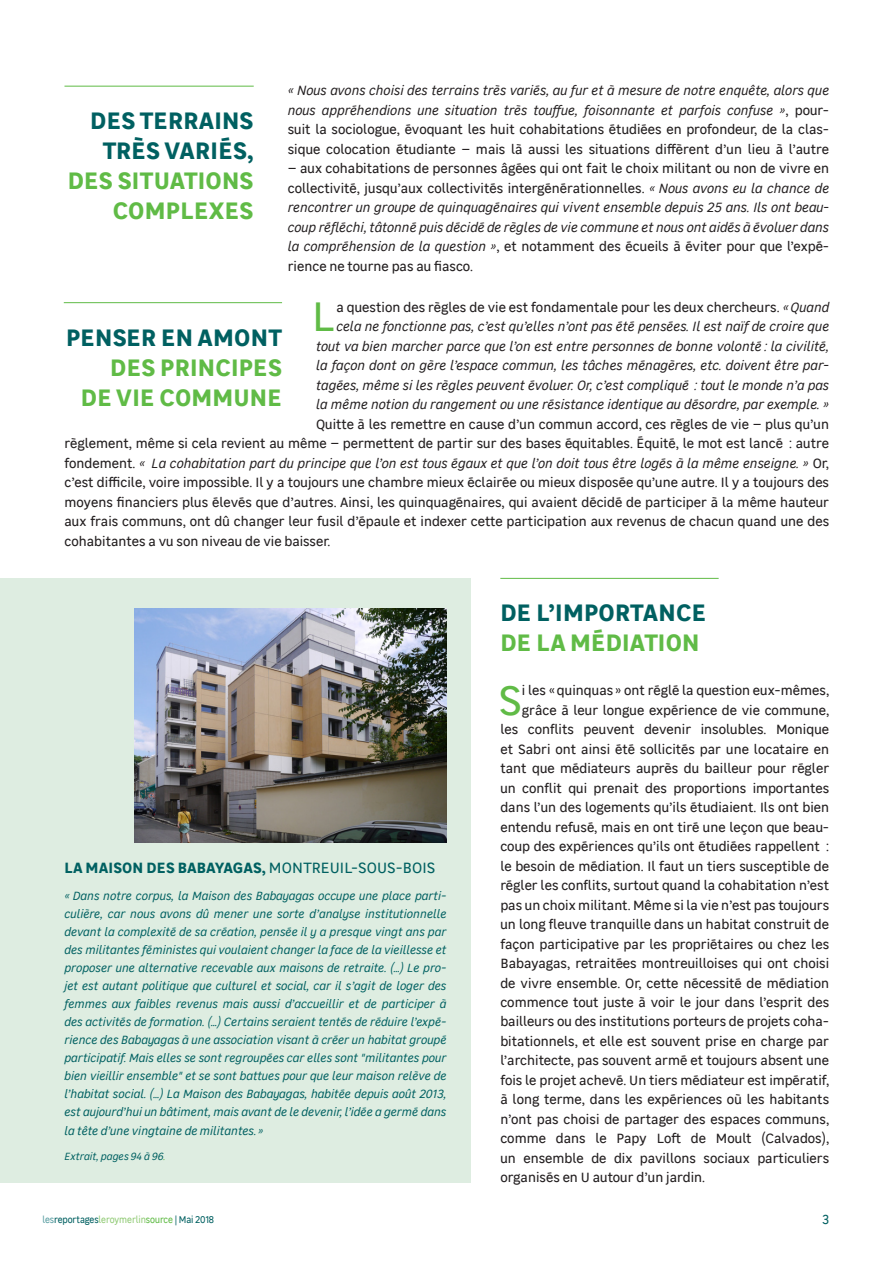
<style>
.page{position:relative;width:893px;height:1263px;background:#fff}
.page>*{position:absolute;margin:0;border:0;box-sizing:border-box;transform-origin:0 0}
.t1{font:41.55px "Leroy Merlin Sans";color:#60bb46}
.t2{font:700 24px/30px "Leroy Merlin Sans";letter-spacing:.01em;color:#60bb46}
.t3{font:700 24px/30px "Leroy Merlin Sans";letter-spacing:.01em;color:#006061;text-align:center}
.t4{font:700 15px "Leroy Merlin Sans";letter-spacing:.005em;color:#006061}
.t5{font:15px "Leroy Merlin Sans";color:#006061}
.t6{font:13.5px/19.5px "Leroy Merlin Sans";color:#231f20;text-align:justify}
.t7{font:italic 13.5px/19.5px "Leroy Merlin Sans";color:#231f20;text-align:right}
.t8{font:13.2px "Leroy Merlin Sans";color:#006061;scale:.91 1}
.t9{font:italic 12px/18px "Leroy Merlin Sans";color:#006061;text-align:justify}
.t10{font:italic 10.5px "Leroy Merlin Sans";color:#006061}
.t11{font:9.9px "Leroy Merlin Sans";letter-spacing:-.01em;color:#006061;scale:.91 1}
.s1{font-style:italic}
.s2{font-style:normal}
.s3{font-weight:400}
.s4{color:#60bb46}
.s5{color:#5b9fa3}
.s6{color:#92cb77}
</style>
<div class="page">
<hr style="left:64px;top:302px;width:218px;height:1px;background:#60bb46">
<hr style="left:500px;top:578px;width:219px;height:1px;background:#60bb46">
<hr style="left:64px;top:86px;width:190px;height:1px;background:#60bb46">
<div style="left:0;top:578px;width:471px;height:605px;background:#deede1"></div>
<img style="left:135px;top:609px;width:311px;height:233px">
<h2 class="t3" style="left:90px;top:104px;width:165px">DES TERRAINS<br>TRÈS VARIÉS,</h2>
<h2 class="t2" style="left:68px;top:164px;width:187px;text-align:right">DES SITUATIONS<br>COM PLEXES</h2>
<p class="t6" style="left:288px;top:80px;width:543px"><span class="s1">« Nous avons choisi des terrains très variés, au fur et à mesure de notre enquête, alors que nous appréhendions une situation très touffue, foisonnante et parfois confuse »</span>, pour&shy;suit la sociologue, évoquant les huit cohabitations étudiées en profondeur, de la clas&shy;sique colocation étudiante – mais là aussi les situations diffèrent d’un lieu à l’autre</p>
<p class="t7" style="left:288px;top:158px;width:543px;text-align:justify"><span class="s2">– aux cohabitations de personnes âgées qui ont fait le choix militant ou non de vivre en collectivité, jusqu’aux collectivités intergénérationnelles.</span> « Nous avons eu la chance de rencontrer un groupe de quinquagénaires qui vivent ensemble depuis 25 ans. Ils ont beau&shy;coup réfléchi, tâtonné puis décidé de règles de vie commune et nous ont aidés à évoluer dans la compréhension de la question »<span class="s2">, et notamment des écueils à éviter pour que l’expé&shy;rience ne tourne pas au fiasco.</span></p>
<p class="t7" style="left:316px;top:297px;width:515px"><span class="s2">a question des règles de vie est fondamentale pour les deux chercheurs.</span> « Quand cela ne fonctionne pas, c’est qu’elles n’ont pas été pensées. Il est naïf de croire que tout va bien marcher parce que l’on est entre personnes de bonne volonté : la civilité, la façon dont on gère l’espace commun, les tâches ménagères, etc. doivent être par&shy;tagées, même si les règles peuvent évoluer. Or, c’est compliqué : tout le monde n’a pas la même notion du rangement ou une résistance identique au désordre, par exemple. »</p>
<p class="t6" style="left:64px;top:414px;width:766px;text-indent:252px">Quitte à les remettre en cause d’un commun accord, ces règles de vie – plus qu’un règlement, même si cela revient au même – permettent de partir sur des bases équitables. Équité, le mot est lancé : autre fondement. <span class="s1">« La cohabitation part du principe que l’on est tous égaux et que l’on doit tous être logés à la même enseigne. »</span> Or, c’est difficile, voire impossible. Il y a toujours une chambre mieux éclairée ou mieux disposée qu’une autre. Il y a toujours des moyens financiers plus élevés que d’autres. Ainsi, les quinquagénaires, qui avaient décidé de participer à la même hauteur aux frais communs, ont dû changer leur fusil d’épaule et indexer cette participation aux revenus de chacun quand une des cohabitantes a vu son niveau de vie baisser.</p>
<h1 class="t1" style="left:312px;top:287px;width:26px">L</h1>
<h2 class="t3" style="left:66px;top:321px;width:218px">PENSER EN AMONT</h2>
<h2 class="t2" style="left:81px;top:351px;width:202px;text-indent:29px">DES PRINCIPES<br>DE VIE COMMU</h2>
<h2 class="t2" style="left:250px;top:381px;width:34px">NE</h2>
<p class="t4" style="left:65px;top:856px;width:227px">LA MAISON DES BABAYAGAS, <span class="s3">Montreuil</span></p>
<p class="t5" style="left:351px;top:857px;width:18px">-sous</p>
<p class="t5" style="left:396px;top:857px;width:25px">-Bois</p>
<p class="t9" style="left:64px;top:886px;width:383px">« Dans notre corpus, la Maison des Babayagas occupe une place parti&shy;culière, car nous avons dû mener une sorte d’analyse institutionnelle devant la complexité de sa création, pensée il y a presque vingt ans par des militantes féministes qui voulaient changer la face de la vieillesse et proposer une alternative recevable aux maisons de retraite. (…) Le pro&shy;jet est autant politique que culturel et social, car il s’agit de loger des femmes aux faibles revenus mais aussi d’accueillir et de participer à des activités de formation. (…) Certains seraient tentés de réduire l’expé&shy;rience des Babayagas à une association visant à créer un habitat groupé participatif. Mais elles se sont regroupées car elles sont "militantes pour bien vieillir ensemble" et se sont battues pour que leur maison relève de l’habitat social. (…) La Maison des Babayagas, habitée depuis août 2013, est aujourd’hui un bâtiment, mais avant de le devenir, l’idée a germé dans</p>
<p class="t9" style="left:64px;top:1121px;width:200px">la tête d’une vingtaine de militantes. »</p>
<p class="t10" style="left:64px;top:1149px;width:103px">Extrait, pages 94 à 96<span class="s4">.</span></p>
<h2 class="t3" style="left:500px;top:596px;width:207px">DE L’IM PORTANCE</h2>
<h2 class="t2" style="left:500px;top:626px;width:201px">DE LA M ÉDIATION</h2>
<h1 class="t1" style="left:498px;top:670px;width:25px">S</h1>
<p class="t6" style="left:522px;top:680px;width:309px">i les « quinquas » ont réglé la question eux-mêmes,</p>
<p class="t6" style="left:522px;top:699px;width:309px">grâce à leur longue expérience de vie commune,</p>
<p class="t6" style="left:500px;top:719px;width:330px">les conflits peuvent devenir insolubles. Monique</p>
<p class="t6" style="left:500px;top:738px;width:330px">et Sabri ont ainsi été sollicités par une locataire en</p>
<p class="t6" style="left:500px;top:758px;width:330px">tant que médiateurs auprès du bailleur pour régler</p>
<p class="t6" style="left:500px;top:777px;width:330px">un conflit qui prenait des proportions importantes</p>
<p class="t6" style="left:500px;top:797px;width:330px">dans l’un des logements qu’ils étudiaient. Ils ont bien</p>
<p class="t6" style="left:500px;top:816px;width:330px">entendu refusé, mais en ont tiré une leçon que beau-</p>
<p class="t6" style="left:500px;top:836px;width:330px">coup des expériences qu’ils ont étudiées rappellent :</p>
<p class="t6" style="left:500px;top:855px;width:330px">le besoin de médiation. Il faut un tiers susceptible de</p>
<p class="t6" style="left:500px;top:875px;width:330px">régler les conflits, surtout quand la cohabitation n’est</p>
<p class="t6" style="left:500px;top:894px;width:330px">pas un choix militant. Même si la vie n’est pas toujours</p>
<p class="t6" style="left:500px;top:914px;width:330px">un long fleuve tranquille dans un habitat construit de</p>
<p class="t6" style="left:500px;top:933px;width:330px">façon participative par les propriétaires ou chez les</p>
<p class="t6" style="left:500px;top:953px;width:330px">Babayagas, retraitées montreuilloises qui ont choisi</p>
<p class="t6" style="left:500px;top:972px;width:330px">de vivre ensemble. Or, cette nécessité de médiation</p>
<p class="t6" style="left:500px;top:992px;width:330px">commence tout juste à voir le jour dans l’esprit des</p>
<p class="t6" style="left:500px;top:1011px;width:330px">bailleurs ou des institutions porteurs de projets coha-</p>
<p class="t6" style="left:500px;top:1031px;width:330px">bitationnels, et elle est souvent prise en charge par</p>
<p class="t6" style="left:500px;top:1050px;width:330px">l’architecte, pas souvent armé et toujours absent une</p>
<p class="t6" style="left:500px;top:1070px;width:330px">fois le projet achevé. Un tiers médiateur est impératif,</p>
<p class="t6" style="left:500px;top:1089px;width:330px">à long terme, dans les expériences où les habitants</p>
<p class="t6" style="left:500px;top:1109px;width:330px">n’ont pas choisi de partager des espaces communs,</p>
<p class="t6" style="left:500px;top:1128px;width:330px">comme dans le Papy Loft de Moult (Calvados),</p>
<p class="t6" style="left:500px;top:1148px;width:330px">un ensemble de dix pavillons sociaux particuliers</p>
<p class="t6" style="left:500px;top:1167px;width:206px">organisés en U autour d’un jardin.</p>
<p class="t11" style="left:43px;top:1213px;width:190px"><span class="s5">les</span>reportages<span class="s6">leroymerlin</span><span class="s4">source</span> | Mai 2018</p>
<p class="t8" style="left:822px;top:1210px;width:9px">3</p>
</div>
